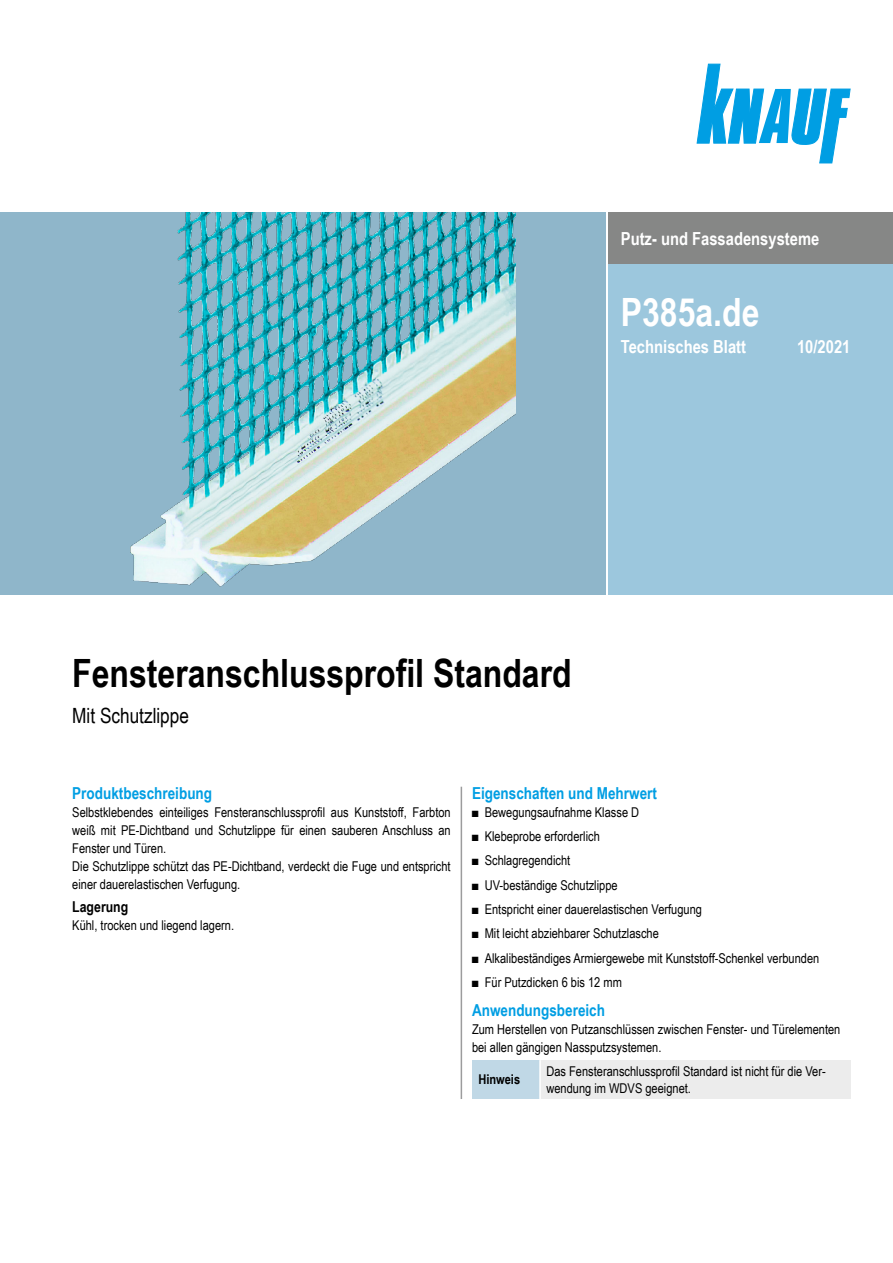
<style>
.page{position:relative;width:893px;height:1263px;background:#fff}
.page>*{position:absolute;margin:0;border:0;box-sizing:border-box;transform-origin:0 0}
.t1{font:700 39px "Arial Narrow";color:#000}
.t2{font:700 39px "Arial Narrow";color:#fff}
.t3{font:21px "Arial Narrow";color:#000}
.Ausgabe_TB{font:700 18px "Arial Narrow";color:#fff}
.Ue3_11cyan_TB{font:700 16.5px "Arial Narrow";color:#009ee3}
.Ue4_10schwarz_TB{font:700 15px "Arial Narrow";color:#000}
._01_Fließtext_dt{font:13.5px/18px "Arial Narrow";color:#000;text-align:justify}
.Text_TB{font:13.5px/18px "Arial Narrow";color:#000}
.Hinweis_Text_Abs_o_T{font:13.5px/16.5px "Arial Narrow";color:#000}
.Hinweis_TB{font:700 13.5px "Arial Narrow";color:#000}
</style>
<div class="page">
<div style="left:608px;top:213px;width:285px;height:382px;background:#9cc7dd"></div>
<div style="left:608px;top:213px;width:285px;height:51px;background:#868786"></div>
<div style="left:0;top:213px;width:606px;height:382px;background:#8fb6ca"></div>
<img style="left:130px;top:213px;width:386px;height:374px">
<svg style="left:697px;top:64px;width:153px;height:99px"></svg>
<hr style="left:461px;top:787px;width:1px;height:312px;background:#9c9c9d">
<div style="left:472px;top:1060px;width:68px;height:39px;background:#c0d8e6"></div>
<div style="left:540px;top:1060px;width:310px;height:39px;background:#ececec"></div>
<hr style="left:539px;top:1060px;width:2px;height:39px;background:#fff">
<h3 class="Ausgabe_TB" style="left:621px;top:225px;width:200px">Putz- und Fassadensysteme</h3>
<h1 class="t2" style="left:621px;top:282px;width:140px">P385a.de</h1>
<h3 class="Ausgabe_TB" style="left:621px;top:333px;width:127px">Technisches Blatt</h3>
<p class="Ausgabe_TB" style="left:797px;top:333px;width:55px">10/2021</p>
<h1 class="t1" style="left:72px;top:644px;width:501px">Fensteranschlussprofil Standard</h1>
<h2 class="t3" style="left:72px;top:700px;width:118px">Mit Schutzlippe</h2>
<p class="Ue3_11cyan_TB" style="left:72px;top:780px;width:141px">Produktbeschreibung</p>
<p class="_01_Fließtext_dt" style="left:72px;top:802px;width:380px">Selbstklebendes einteiliges Fensteranschlussprofil aus Kunststoff, Farbton weiß mit PE-Dichtband und Schutzlippe für einen sauberen Anschluss an Fenster und Türen.</p>
<p class="_01_Fließtext_dt" style="left:72px;top:856px;width:380px">Die Schutzlippe schützt das PE-Dichtband, verdeckt die Fuge und entspricht einer dauerelastischen Verfugung.</p>
<p class="Ue4_10schwarz_TB" style="left:72px;top:895px;width:58px">Lagerung</p>
<p class="Text_TB" style="left:72px;top:916px;width:163px">Kühl, trocken und liegend lagern.</p>
<p class="Ue3_11cyan_TB" style="left:472px;top:780px;width:186px">Eigenschaften und Mehrwert</p>
<p class="_01_Fließtext_dt" style="left:472px;top:802px;width:169px">■ Bewegungsaufnahme Klasse D</p>
<p class="_01_Fließtext_dt" style="left:472px;top:827px;width:129px">■ Klebeprobe erforderlich</p>
<p class="_01_Fließtext_dt" style="left:472px;top:851px;width:100px">■ Schlagregendicht</p>
<p class="_01_Fließtext_dt" style="left:472px;top:875px;width:147px">■ UV-beständige Schutzlippe</p>
<p class="_01_Fließtext_dt" style="left:472px;top:900px;width:232px">■ Entspricht einer dauerelastischen Verfugung</p>
<p class="_01_Fließtext_dt" style="left:472px;top:924px;width:188px">■ Mit leicht abziehbarer Schutzlasche</p>
<p class="_01_Fließtext_dt" style="left:472px;top:948px;width:349px">■ Alkalibeständiges Armiergewebe mit Kunststoff-Schenkel verbunden</p>
<p class="_01_Fließtext_dt" style="left:472px;top:973px;width:151px">■ Für Putzdicken 6 bis 12 mm</p>
<p class="Ue3_11cyan_TB" style="left:472px;top:997px;width:135px">Anwendungsbereich</p>
<p class="Text_TB" style="left:472px;top:1019px;width:370px">Zum Herstellen von Putzanschlüssen zwischen Fenster- und Türelementen bei allen gängigen Nassputzsystemen.</p>
<p class="Hinweis_TB" style="left:478px;top:1069px;width:43px">Hinweis</p>
<p class="Hinweis_Text_Abs_o_T" style="left:546px;top:1062px;width:281px">Das Fensteranschlussprofil Standard ist nicht für die Ver&shy;wendung im WDVS geeignet.</p>
</div>
